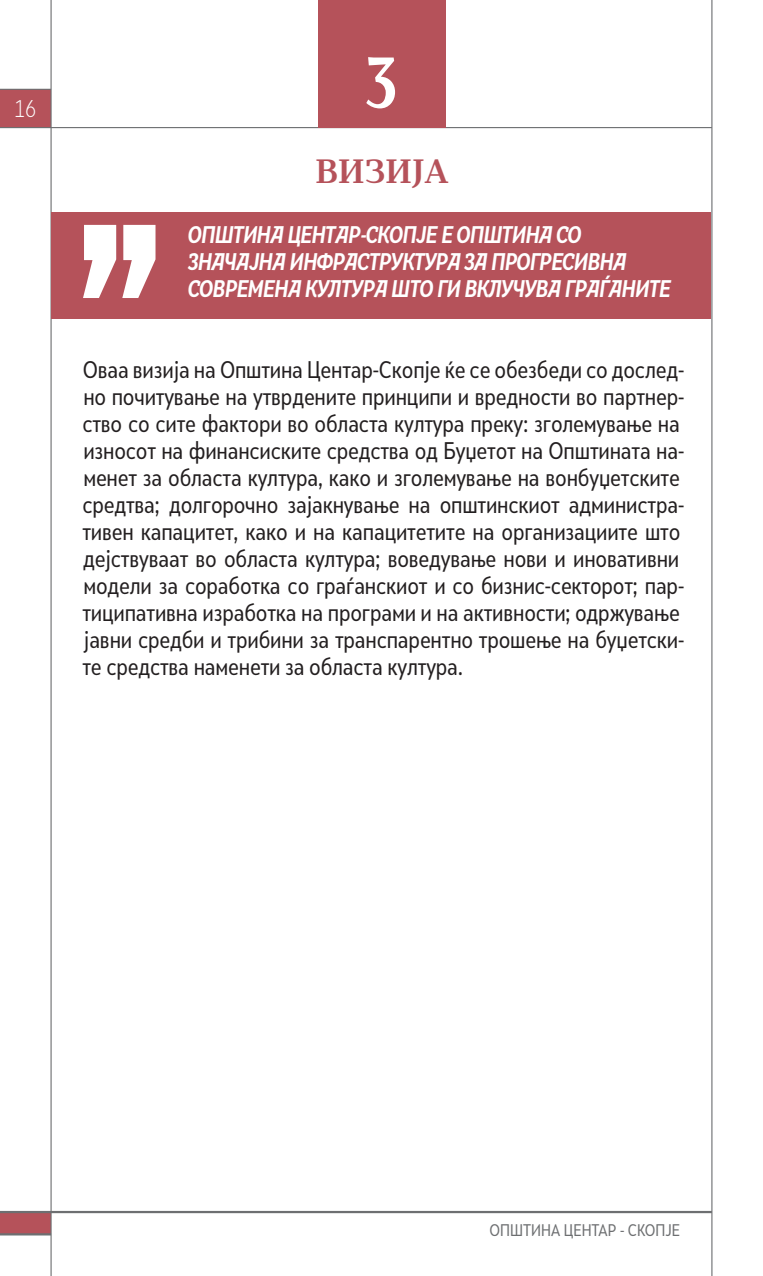
<style>
.page{position:relative;width:763px;height:1276px;background:#fff}
.page>*{position:absolute;margin:0;border:0;box-sizing:border-box;transform-origin:0 0}
.t1{font:700 67.5px "Skola Serif Cn";color:#fff}
.t2{font:700 31.5px "Skola Serif";color:#b5525a}
.t3{font:22.5px/27px "Skola Sans Cn";letter-spacing:-.01em;color:#231f20}
.t4{font:700 22.5px/27px "Skola Sans Cn It";letter-spacing:-.02em;color:#fff}
.t5{font:300 22.5px "Skola Sans Cn";color:#fff}
.t6{font:15.75px "Skola Sans Cn";color:#6d6f71}
</style>
<div class="page">
<div style="left:0;top:1211px;width:51px;height:23px;background:#b5525a"></div>
<div style="left:0;top:89px;width:51px;height:39px;background:#b5525a"></div>
<hr style="left:50px;top:0;width:2px;height:1276px;background:#6d6f71">
<hr style="left:711px;top:0;width:1px;height:1276px;background:#6d6f71">
<hr style="left:0;top:127px;width:711px;height:1px;background:#6d6f71">
<hr style="left:0;top:89px;width:51px;height:1px;background:#6d6f71">
<hr style="left:0;top:1211px;width:711px;height:2px;background:#6d6f71">
<hr style="left:0;top:1233px;width:51px;height:2px;background:#6d6f71">
<div style="left:52px;top:212px;width:659px;height:107px;background:#b5525a"></div>
<div style="left:317px;top:0;width:128px;height:127px;background:#b5525a"></div>
<svg style="left:83px;top:225px;width:33px;height:73px"></svg>
<svg style="left:122px;top:225px;width:33px;height:73px"></svg>
<p class="t5" style="left:14px;top:95px;width:23px">16</p>
<h1 class="t1" style="left:364px;top:43px;width:35px">3</h1>
<h2 class="t2" style="left:315px;top:153px;width:134px">ВИЗИЈА</h2>
<p class="t4" style="left:188px;top:221px;width:484px">ОПШТИНА ЦЕНТАР-СКОПЈЕ Е ОПШТИНА СО<br>ЗНАЧАЈНА ИНФРАСТРУКТУРА ЗА ПРОГРЕСИВНА<br>СОВРЕМЕНА КУЛТУРА ШТО ГИ ВКЛУЧУВА ГРАЃАНИТЕ</p>
<p class="t3" style="left:82px;top:356px;width:603px">Оваа визија на Општина Центар-Скопје ќе се обезбеди со дослед&shy;но почитување на утврдените принципи и вредности во партнер&shy;ство со сите фактори во областа култура преку: зголемување на износот на финансиските средства од Буџетот на Општината на&shy;менет за областа култура, како и зголемување на вонбуџетските средтва; долгорочно зајакнување на општинскиот администра&shy;тивен капацитет, како и на капацитетите на организациите што дејствуваат во областа култура; воведување нови и иновативни модели за соработка со граѓанскиот и со бизнис-секторот; пар&shy;тиципативна изработка на програми и на активности; одржување јавни средби и трибини за транспарентно трошење на буџетски&shy;те средства наменети за областа култура.</p>
<p class="t6" style="left:489px;top:1220px;width:192px">ОПШТИНА ЦЕНТАР - СКОПЈЕ</p>
</div>
